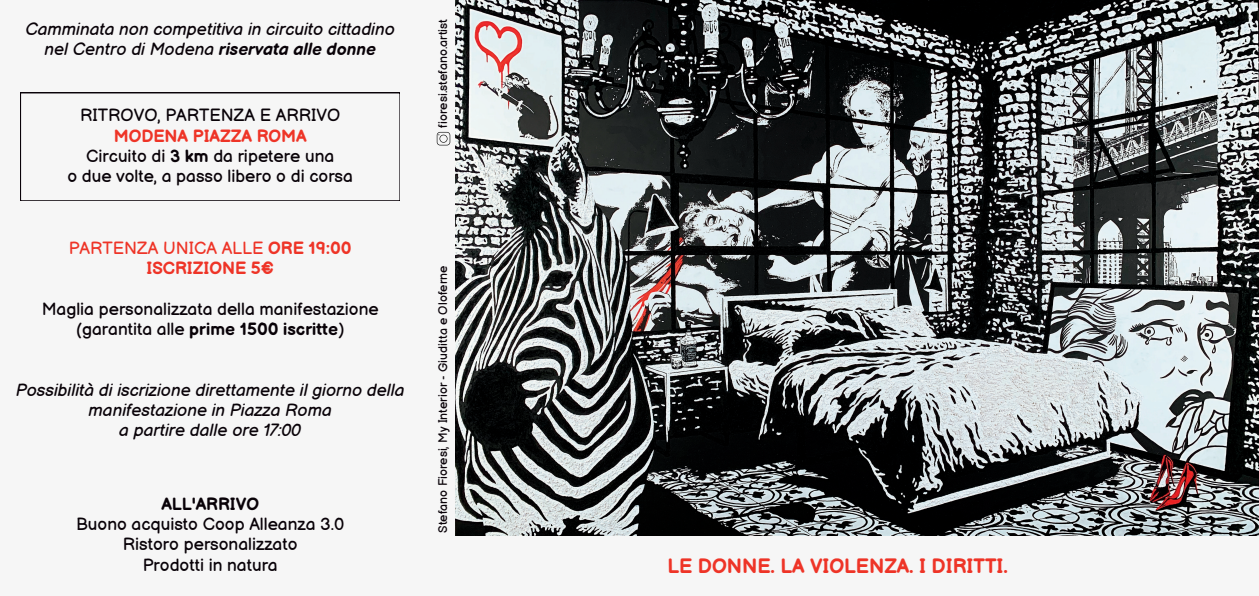
<style>
.page{position:relative;width:1259px;height:596px;background:#fff}
.page>*{position:absolute;margin:0;border:0;box-sizing:border-box;transform-origin:0 0}
.t1{font:700 20.3px "Balsamiq Sans";color:#ee3427}
.t2{font:17.3px/20.2px "Balsamiq Sans";color:#090208;text-align:center}
.t3{font:italic 17.3px/20.2px "Balsamiq Sans";color:#090208;text-align:center}
.t4{font:700 17.3px/20.2px "Balsamiq Sans";color:#ee3427;text-align:center}
.t5{font:700 17.3px "Balsamiq Sans";color:#090208}
.t6{font:12.3px "Balsamiq Sans";color:#090208}
.s1{font-weight:700}
.s2{font-weight:700;color:#ee3427}
.s3{font-weight:400}
</style>
<div class="page">
<div style="left:0;top:0;width:1258px;height:595px;background:#f6f6f6"></div>
<svg style="left:20px;top:93px;width:380px;height:108px"></svg>
<img style="left:455px;top:0;width:803px;height:536px">
<svg style="left:437px;top:132px;width:13px;height:13px"></svg>
<h3 class="t3" style="left:26px;top:20px;width:371px">Camminata non competitiva in circuito cittadino nel Centro di Modena <span class="s1">riservata alle donne</span></h3>
<p class="t2" style="left:80px;top:106px;width:261px">RITROVO, PARTENZA E ARRIVO</p>
<p class="t2" style="left:67px;top:126px;width:287px"><span class="s2">MODENA PIAZZA ROMA<br></span>Circuito di <span class="s1">3 km</span> da ripetere una<br>o due volte, a passo libero o di corsa</p>
<p class="t4" style="left:69px;top:238px;width:284px"><span class="s3">PARTENZA UNICA ALLE</span> ORE 19:00<br>ISCRIZIONE 5€</p>
<h3 class="t2" style="left:42px;top:299px;width:338px">Maglia personalizzata della manifestazione</h3>
<p class="t5" style="left:76px;top:319px;width:270px"><span class="s3">(garantita alle</span> prime 1500 iscritte<span class="s3">)</span></p>
<p class="t3" style="left:16px;top:380px;width:390px">Possibilità di iscrizione direttamente il giorno della manifestazione in Piazza Roma<br>a partire dalle ore 17:00</p>
<p class="t2" style="left:76px;top:494px;width:270px"><span class="s1">ALL'ARRIVO<br></span>Buono acquisto Coop Alleanza 3.0<br>Ristoro personalizzato<br>Prodotti in natura</p>
<p class="t6" style="left:436px;top:128px;width:110px;rotate:-90deg">fioresi.stefano.artist</p>
<p class="t6" style="left:436px;top:532px;width:268px;rotate:-90deg">Stefano Fioresi, My Interior - Giuditta e Oloferne</p>
<p class="t1" style="left:667px;top:554px;width:342px">LE DONNE. LA VIOLENZA. I DIRITTI.</p>
</div>
